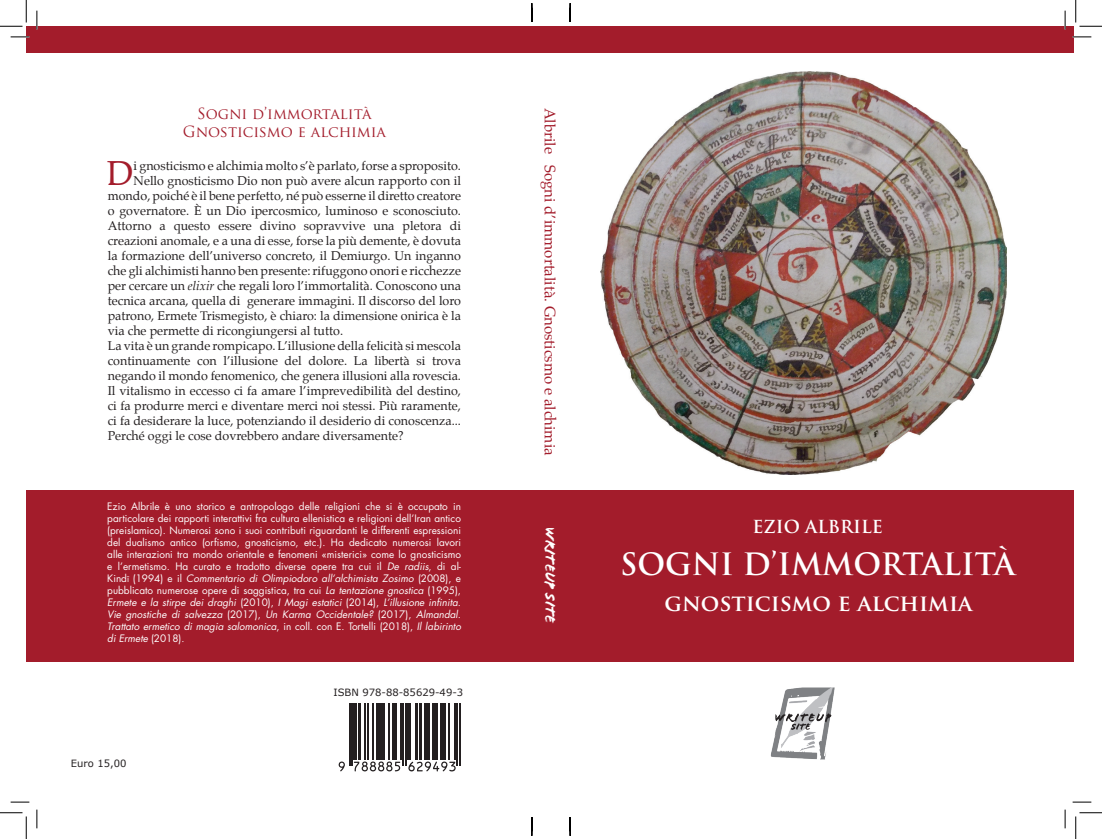
<style>
.page{position:relative;width:1102px;height:839px;background:#fff}
.page>*{position:absolute;margin:0;border:0;box-sizing:border-box;transform-origin:0 0}
.t1{font:34px "Palatino";color:#a31c2b}
.t2{font:700 30px "Trajan Pro";color:#fff}
.t3{font:700 22.5px "Trajan Pro";color:#fff}
.t4{font:700 17.5px "Trajan Pro";color:#fff}
.t5{font:15px "Palatino";color:#a31c2b}
.t6{font:15px/18px "Trajan Pro";color:#a31c2b;text-align:center}
.t7{font:15px "Flood";color:#fff}
.t8{font:12.5px "Palatino";color:#231f20}
.t9{font:10px/12px "Futura";color:#fff;text-align:justify}
.t10{font:10px "Verdana";color:#231f20}
.s1{font-style:italic}
.s2{font-family:"Verdana";font-size:7.5px}
</style>
<div class="page">
<div style="left:26px;top:490px;width:1048px;height:172px;background:#a31c2b"></div>
<svg style="left:339px;top:761px;width:6px;height:10px"></svg>
<hr style="left:349px;top:704px;width:1px;height:62px;background:#231f20">
<hr style="left:351px;top:704px;width:2px;height:62px;background:#231f20">
<hr style="left:354px;top:704px;width:3px;height:56px;background:#231f20">
<hr style="left:358px;top:704px;width:3px;height:56px;background:#231f20">
<hr style="left:364px;top:704px;width:1px;height:56px;background:#231f20">
<hr style="left:368px;top:704px;width:1px;height:56px;background:#231f20">
<hr style="left:372px;top:704px;width:2px;height:56px;background:#231f20">
<hr style="left:376px;top:704px;width:1px;height:56px;background:#231f20">
<hr style="left:378px;top:704px;width:3px;height:56px;background:#231f20">
<hr style="left:382px;top:704px;width:3px;height:56px;background:#231f20">
<hr style="left:389px;top:704px;width:1px;height:56px;background:#231f20">
<hr style="left:392px;top:704px;width:1px;height:56px;background:#231f20">
<svg style="left:354px;top:761px;width:46px;height:10px"></svg>
<hr style="left:395px;top:704px;width:2px;height:56px;background:#231f20">
<hr style="left:400px;top:704px;width:2px;height:56px;background:#231f20">
<hr style="left:403px;top:704px;width:1px;height:62px;background:#231f20">
<hr style="left:405px;top:704px;width:1px;height:62px;background:#231f20">
<hr style="left:407px;top:704px;width:2px;height:56px;background:#231f20">
<hr style="left:410px;top:704px;width:1px;height:56px;background:#231f20">
<hr style="left:416px;top:704px;width:2px;height:56px;background:#231f20">
<hr style="left:419px;top:704px;width:3px;height:56px;background:#231f20">
<hr style="left:424px;top:704px;width:3px;height:56px;background:#231f20">
<hr style="left:429px;top:704px;width:1px;height:56px;background:#231f20">
<hr style="left:432px;top:704px;width:1px;height:56px;background:#231f20">
<hr style="left:434px;top:704px;width:4px;height:56px;background:#231f20">
<hr style="left:440px;top:704px;width:4px;height:56px;background:#231f20">
<hr style="left:445px;top:704px;width:1px;height:56px;background:#231f20">
<svg style="left:408px;top:761px;width:48px;height:10px"></svg>
<hr style="left:448px;top:704px;width:2px;height:56px;background:#231f20">
<hr style="left:454px;top:704px;width:1px;height:56px;background:#231f20">
<hr style="left:457px;top:704px;width:1px;height:62px;background:#231f20">
<hr style="left:459px;top:704px;width:1px;height:62px;background:#231f20">
<img style="left:601px;top:71px;width:405px;height:403px">
<div style="left:26px;top:26px;width:1047px;height:27px;background:#a31c2b"></div>
<img style="left:770px;top:687px;width:65px;height:73px">
<svg style="left:11px;top:36px;width:18px;height:2px"></svg>
<svg style="left:1073px;top:36px;width:18px;height:2px"></svg>
<svg style="left:11px;top:801px;width:18px;height:2px"></svg>
<svg style="left:1073px;top:801px;width:18px;height:2px"></svg>
<svg style="left:36px;top:11px;width:2px;height:18px"></svg>
<svg style="left:36px;top:809px;width:2px;height:19px"></svg>
<svg style="left:1064px;top:11px;width:2px;height:18px"></svg>
<svg style="left:1064px;top:809px;width:2px;height:19px"></svg>
<svg style="left:0;top:0;width:27px;height:27px"></svg>
<svg style="left:0;top:812px;width:27px;height:27px"></svg>
<svg style="left:1075px;top:0;width:27px;height:27px"></svg>
<svg style="left:1075px;top:812px;width:27px;height:27px"></svg>
<svg style="left:531px;top:3px;width:2px;height:19px"></svg>
<svg style="left:531px;top:817px;width:2px;height:19px"></svg>
<svg style="left:569px;top:3px;width:2px;height:19px"></svg>
<svg style="left:569px;top:817px;width:2px;height:19px"></svg>
<p class="t6" style="left:183px;top:104px;width:205px">SOGNI D’IMMORTALITÀ<br>GNOSTICISMO E ALCHIMIA</p>
<h1 class="t1" style="left:107px;top:145px;width:28px">D</h1>
<p class="t8" style="left:134px;top:155px;width:329px">i gnosticismo e alchimia molto s’è parlato, forse a sproposito.</p>
<p class="t8" style="left:134px;top:170px;width:329px">Nello gnosticismo Dio non può avere alcun rapporto con il</p>
<p class="t8" style="left:108px;top:185px;width:355px">mondo, poiché è il bene perfetto, né può esserne il diretto creatore</p>
<p class="t8" style="left:108px;top:200px;width:355px">o governatore. È un Dio ipercosmico, luminoso e sconosciuto.</p>
<p class="t8" style="left:108px;top:215px;width:355px">Attorno a questo essere divino sopravvive una pletora di</p>
<p class="t8" style="left:108px;top:230px;width:355px">creazioni anomale, e a una di esse, forse la più demente, è dovuta</p>
<p class="t8" style="left:108px;top:245px;width:355px">la formazione dell’universo concreto, il Demiurgo. Un inganno</p>
<p class="t8" style="left:108px;top:260px;width:355px">che gli alchimisti hanno ben presente: rifuggono onori e ricchezze</p>
<p class="t8" style="left:108px;top:275px;width:355px">per cercare un <span class="s1">elixir</span> che regali loro l’immortalità. Conoscono una</p>
<p class="t8" style="left:108px;top:290px;width:355px">tecnica arcana, quella di generare immagini. Il discorso del loro</p>
<p class="t8" style="left:108px;top:305px;width:355px">patrono, Ermete Trismegisto, è chiaro: la dimensione onirica è la</p>
<p class="t8" style="left:108px;top:320px;width:237px">via che permette di ricongiungersi al tutto.</p>
<p class="t8" style="left:108px;top:335px;width:355px">La vita è un grande rompicapo. L’illusione della felicità si mescola</p>
<p class="t8" style="left:108px;top:350px;width:355px">continuamente con l’illusione del dolore. La libertà si trova</p>
<p class="t8" style="left:108px;top:365px;width:355px">negando il mondo fenomenico, che genera illusioni alla rovescia.</p>
<p class="t8" style="left:108px;top:380px;width:355px">Il vitalismo in eccesso ci fa amare l’imprevedibilità del destino,</p>
<p class="t8" style="left:108px;top:395px;width:355px">ci fa produrre merci e diventare merci noi stessi. Più raramente,</p>
<p class="t8" style="left:108px;top:410px;width:355px">ci fa desiderare la luce, potenziando il desiderio di conoscenza...</p>
<p class="t8" style="left:108px;top:425px;width:297px">Perché oggi le cose dovrebbero andare diversamente?</p>
<p class="t9" style="left:107px;top:500px;width:355px">Ezio Albrile è uno storico e antropologo delle religioni che si è occupato in particolare dei rapporti interattivi fra cultura ellenistica e religioni dell’Iran antico (preislamico). Numerosi sono i suoi contributi riguardanti le differenti espressioni del dualismo antico (orfismo, gnosticismo, etc.). Ha dedicato numerosi lavori alle interazioni tra mondo orientale e fenomeni «misterici» come lo gnosticismo e l’ermetismo. Ha curato e tradotto diverse opere tra cui il <span class="s1">De radiis</span>, di al-Kind<span class="s2">ī</span> (1994) e il <span class="s1">Commentario di Olimpiodoro all’alchimista Zosimo</span> (2008), e pubblicato numerose opere di saggistica, tra cui <span class="s1">La tentazione gnostica</span> (1995), <span class="s1">Ermete e la stirpe dei draghi</span> (2010), <span class="s1">I Magi estatici</span> (2014), <span class="s1">L’illusione infinita.<br>Vie gnostiche di salvezza</span> (2017), <span class="s1">Un Karma Occidentale?</span> (2017), <span class="s1">Almandal.<br>Trattato ermetico di magia salomonica</span>, in coll. con E. Tortelli (2018), <span class="s1">Il labirinto di Ermete</span> (2018).</p>
<p class="t10" style="left:71px;top:756px;width:57px">Euro 15,00</p>
<p class="t10" style="left:333px;top:685px;width:131px">ISBN 978-88-85629-49-3</p>
<p class="t5" style="left:562px;top:107px;width:349px;rotate:90deg">Albrile Sogni d’immortalità. Gnosticsmo e alchimia</p>
<p class="t7" style="left:559px;top:527px;width:98px;rotate:90deg">Writeup site</p>
<h3 class="t4" style="left:752px;top:515px;width:132px">EZIO ALBRILE</h3>
<h2 class="t2" style="left:620px;top:545px;width:397px">SOGNI D’IMMORTALITÀ</h2>
<h3 class="t3" style="left:665px;top:589px;width:309px">gnosticismo e alchimia</h3>
</div>
